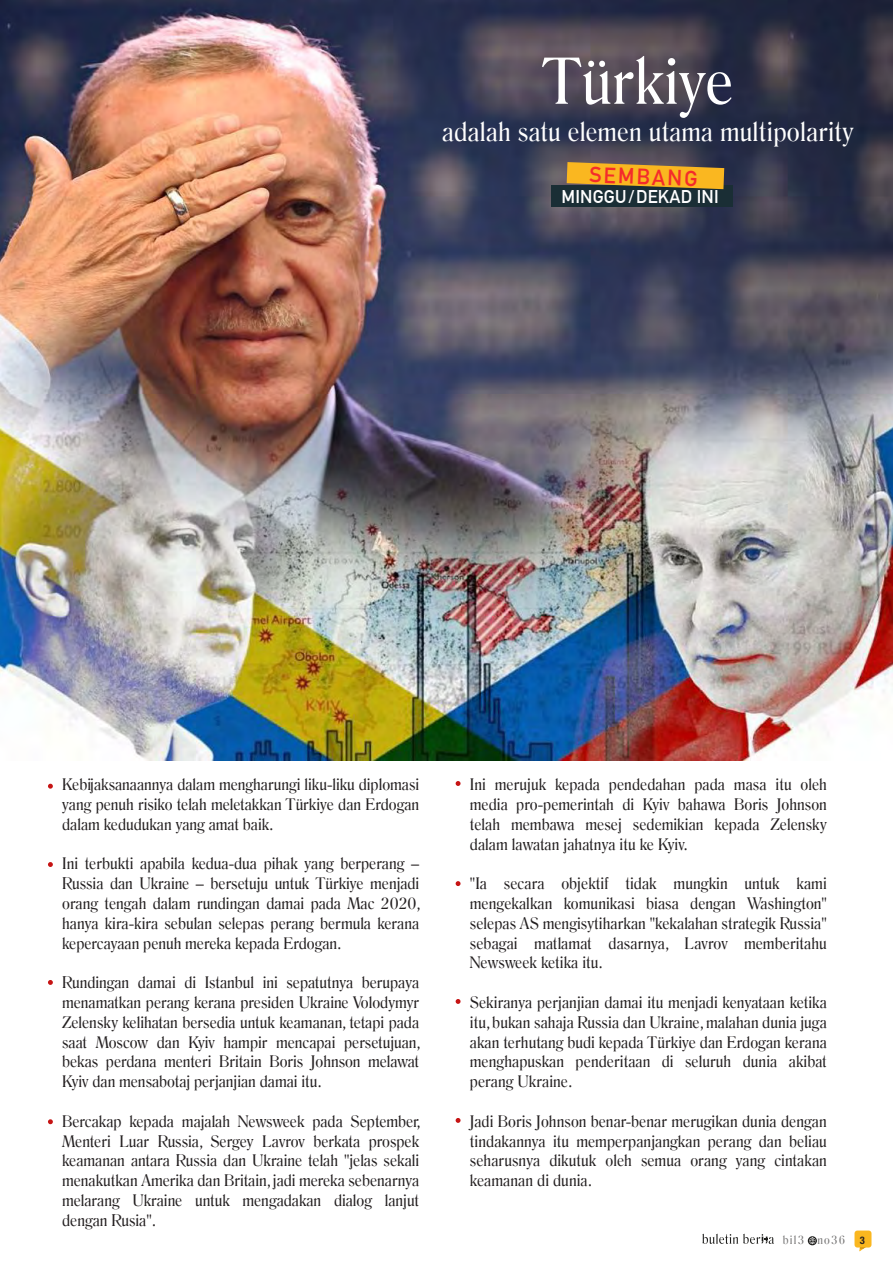
<style>
.page{position:relative;width:893px;height:1263px;background:#fff}
.page>*{position:absolute;margin:0;border:0;box-sizing:border-box;transform-origin:0 0}
.t1{font:65.4px "Salernomi J";color:#fff}
.t2{font:27.3px "Salernomi J";letter-spacing:.01em;color:#fff}
.t3{font:700 21.6px "DIN Alternate";color:#f42b2b}
.t4{font:700 18px "DIN Alternate";letter-spacing:.01em;color:#fff}
.t5{font:16.5px/19.8px "Salernomi J";color:#231f20;text-align:justify}
.t6{font:12px "Salernomi J";letter-spacing:.1em;color:#757474}
.s1{font-family:"Helvetica Neue LT Std";font-weight:700;font-stretch:condensed;font-size:10.5px;color:#231f20}
</style>
<div class="page">
<img style="left:0;top:0;width:893px;height:760px">
<svg style="left:48px;top:862px;width:5px;height:5px"></svg>
<svg style="left:48px;top:980px;width:5px;height:5px"></svg>
<svg style="left:48px;top:1119px;width:5px;height:5px"></svg>
<svg style="left:48px;top:784px;width:5px;height:5px"></svg>
<svg style="left:456px;top:881px;width:5px;height:5px"></svg>
<svg style="left:456px;top:999px;width:5px;height:5px"></svg>
<svg style="left:456px;top:1118px;width:5px;height:5px"></svg>
<svg style="left:456px;top:781px;width:5px;height:5px"></svg>
<svg style="left:859px;top:1247px;width:7px;height:5px"></svg>
<div style="left:854px;top:1230px;width:17px;height:17px;background:#fab720;border-radius:3px"></div>
<svg style="left:808px;top:1236px;width:9px;height:9px"></svg>
<svg style="left:809px;top:1237px;width:7px;height:8px"></svg>
<svg style="left:702px;top:1234px;width:72px;height:10px"></svg>
<div style="left:551px;top:186px;width:181px;height:21px;background:#1a2e35"></div>
<svg style="left:567px;top:162px;width:157px;height:27px;background:#cf9c28"></svg>
<h1 class="t1" style="left:542px;top:41px;width:193px">Türkiye</h1>
<h2 class="t2" style="left:442px;top:115px;width:413px">adalah satu elemen utama multipolarity</h2>
<h3 class="t3" style="left:590px;top:158px;width:110px;rotate:2deg">SEMBANG</h3>
<p class="t4" style="left:561px;top:183px;width:159px">MINGGU/DEKAD INI</p>
<p class="t5" style="left:62px;top:774px;width:359px">Kebijaksanaannya dalam mengharungi liku-liku diplomasi yang penuh risiko telah meletakkan Türkiye dan Erdogan dalam kedudukan yang amat baik.</p>
<p class="t5" style="left:62px;top:853px;width:360px">Ini terbukti apabila kedua-dua pihak yang berperang – Russia dan Ukraine – bersetuju untuk Türkiye menjadi orang tengah dalam rundingan damai pada Mac 2020, hanya kira-kira sebulan selepas perang bermula kerana kepercayaan penuh mereka kepada Erdogan.</p>
<p class="t5" style="left:62px;top:972px;width:360px">Rundingan damai di Istanbul ini sepatutnya berupaya menamatkan perang kerana presiden Ukraine Volodymyr Zelensky kelihatan bersedia untuk keamanan, tetapi pada saat Moscow dan Kyiv hampir mencapai persetujuan, bekas perdana menteri Britain Boris Johnson melawat Kyiv dan mensabotaj perjanjian damai itu.</p>
<p class="t5" style="left:62px;top:1111px;width:360px">Bercakap kepada majalah Newsweek pada September, Menteri Luar Russia, Sergey Lavrov berkata prospek keamanan antara Russia dan Ukraine telah "jelas sekali menakutkan Amerika dan Britain, jadi mereka sebenarnya melarang Ukraine untuk mengadakan dialog lanjut dengan Rusia".</p>
<p class="t5" style="left:470px;top:774px;width:359px">Ini merujuk kepada pendedahan pada masa itu oleh media pro-pemerintah di Kyiv bahawa Boris Johnson telah membawa mesej sedemikian kepada Zelensky dalam lawatan jahatnya itu ke Kyiv.</p>
<p class="t5" style="left:470px;top:873px;width:359px">"Ia secara objektif tidak mungkin untuk kami mengekalkan komunikasi biasa dengan Washington" selepas AS mengisytiharkan "kekalahan strategik Russia" sebagai matlamat dasarnya, Lavrov memberitahu Newsweek ketika itu.</p>
<p class="t5" style="left:470px;top:992px;width:359px">Sekiranya perjanjian damai itu menjadi kenyataan ketika itu, bukan sahaja Russia dan Ukraine, malahan dunia juga akan terhutang budi kepada Türkiye dan Erdogan kerana menghapuskan penderitaan di seluruh dunia akibat perang Ukraine.</p>
<p class="t5" style="left:470px;top:1111px;width:359px">Jadi Boris Johnson benar-benar merugikan dunia dengan tindakannya itu memperpanjangkan perang dan beliau seharusnya dikutuk oleh semua orang yang cintakan keamanan di dunia.</p>
<p class="t6" style="left:783px;top:1232px;width:83px">bil3 no36 <span class="s1">3</span></p>
</div>
